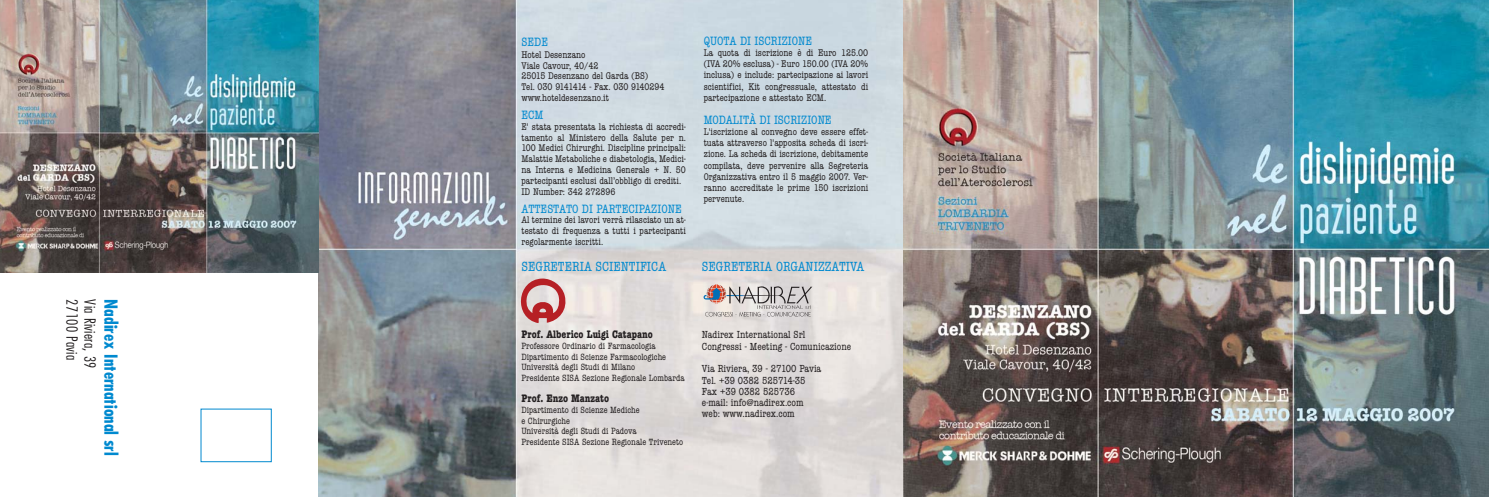
<style>
.page{position:relative;width:1489px;height:497px;background:#fff}
.page>*{position:absolute;margin:0;border:0;box-sizing:border-box;transform-origin:0 0}
.t1{font:700 condensed 17.5px "Futura";color:#0089cf}
.t2{font:300 condensed 15px "Futura";letter-spacing:.02em;color:#231f20}
.t3{font:condensed 13.75px "American Typewriter";color:#0089cf}
.t4{font:condensed 12.5px "American Typewriter";color:#0089cf}
.t5{font:700 condensed 11.25px "American Typewriter";color:#231f20}
.t6{font:condensed 10.62px/11.2px "American Typewriter";color:#231f20}
.t7{font:condensed 10px/10.9px "American Typewriter";color:#231f20;text-align:justify}
.t8{font:condensed 9.38px/10.6px "American Typewriter";color:#231f20}
</style>
<div class="page">
<img style="left:319px;top:1px;width:584px;height:495px">
<img style="left:903px;top:1px;width:585px;height:495px">
<img style="left:0;top:1px;width:319px;height:271px">
<svg style="left:703px;top:284px;width:109px;height:32px"></svg>
<svg style="left:521px;top:278px;width:44px;height:45px"></svg>
<h2 class="t2" style="left:79px;top:299px;width:62px;rotate:90deg">27100 Pavia</h2>
<h2 class="t2" style="left:97px;top:299px;width:70px;rotate:90deg">Via Riviera, 39</h2>
<h1 class="t1" style="left:119px;top:299px;width:157px;rotate:90deg">Nadirex International srl</h1>
<p class="t4" style="left:521px;top:38px;width:28px">SEDE</p>
<p class="t7" style="left:521px;top:50px;width:145px;text-align:left">Hotel Desenzano<br>Viale Cavour, 40/42<br>25015 Desenzano del Garda (BS)<br>Tel. 030 9141414 - Fax. 030 9140294 www.hoteldesenzano.it</p>
<p class="t4" style="left:521px;top:110px;width:24px">ECM</p>
<p class="t7" style="left:521px;top:121px;width:166px;text-align:left">E' stata presentata la richiesta di accredi&shy;tamento al Ministero della Salute per n.<br>100 Medici Chirurghi. Discipline principali:<br>Malattie Metaboliche e diabetologia, Medici&shy;na Interna e Medicina Generale + N. 50 partecipanti esclusi dall’obbligo di crediti.<br>ID Number: 342 272896</p>
<p class="t4" style="left:521px;top:204px;width:162px">ATTESTATO DI PARTECIPAZIONE</p>
<p class="t7" style="left:521px;top:215px;width:166px">Al termine dei lavori verrà rilasciato un at&shy;testato di frequenza a tutti i partecipanti regolarmente iscritti.</p>
<h3 class="t3" style="left:521px;top:261px;width:146px">SEGRETERIA SCIENTIFICA</h3>
<p class="t4" style="left:703px;top:36px;width:110px">QUOTA DI ISCRIZIONE</p>
<p class="t7" style="left:703px;top:48px;width:166px;line-height:11.2px">La quota di iscrizione è di Euro 125.00 (IVA 20% esclusa) - Euro 150.00 (IVA 20% inclusa) e include: partecipazione ai lavori scientifici, Kit congressuale, attestato di partecipazione e attestato ECM.</p>
<p class="t4" style="left:703px;top:115px;width:129px">MODALITÀ DI ISCRIZIONE</p>
<p class="t7" style="left:703px;top:126px;width:166px;line-height:11.2px">L'iscrizione al convegno deve essere effet&shy;tuata attraverso l'apposita scheda di iscri&shy;zione. La scheda di iscrizione, debitamente compilata, deve pervenire alla Segreteria Organizzativa entro il 5 maggio 2007. Ver&shy;ranno accreditate le prime 150 iscrizioni pervenute.</p>
<h3 class="t3" style="left:702px;top:261px;width:164px">SEGRETERIA ORGANIZZATIVA</h3>
<p class="t5" style="left:521px;top:330px;width:133px">Prof. Alberico Luigi Catapano</p>
<p class="t8" style="left:521px;top:341px;width:164px">Professore Ordinario di Farmacologia Dipartimento di Scienze Farmacologiche Università degli Studi di Milano<br>Presidente SISA Sezione Regionale Lombarda</p>
<p class="t5" style="left:521px;top:394px;width:89px">Prof. Enzo Manzato</p>
<p class="t8" style="left:521px;top:405px;width:163px">Dipartimento di Scienze Mediche<br>e Chirurgiche<br>Università degli Studi di Padova<br>Presidente SISA Sezione Regionale Triveneto</p>
<p class="t6" style="left:702px;top:330px;width:151px">Nadirex International Srl<br>Congressi - Meeting - Comunicazione</p>
<p class="t6" style="left:702px;top:363px;width:121px">Via Riviera, 39 - 27100 Pavia<br>Tel. +39 0382 525714-35<br>Fax +39 0382 525736 e-mail: info@nadirex.com web: www.nadirex.com</p>
</div>
